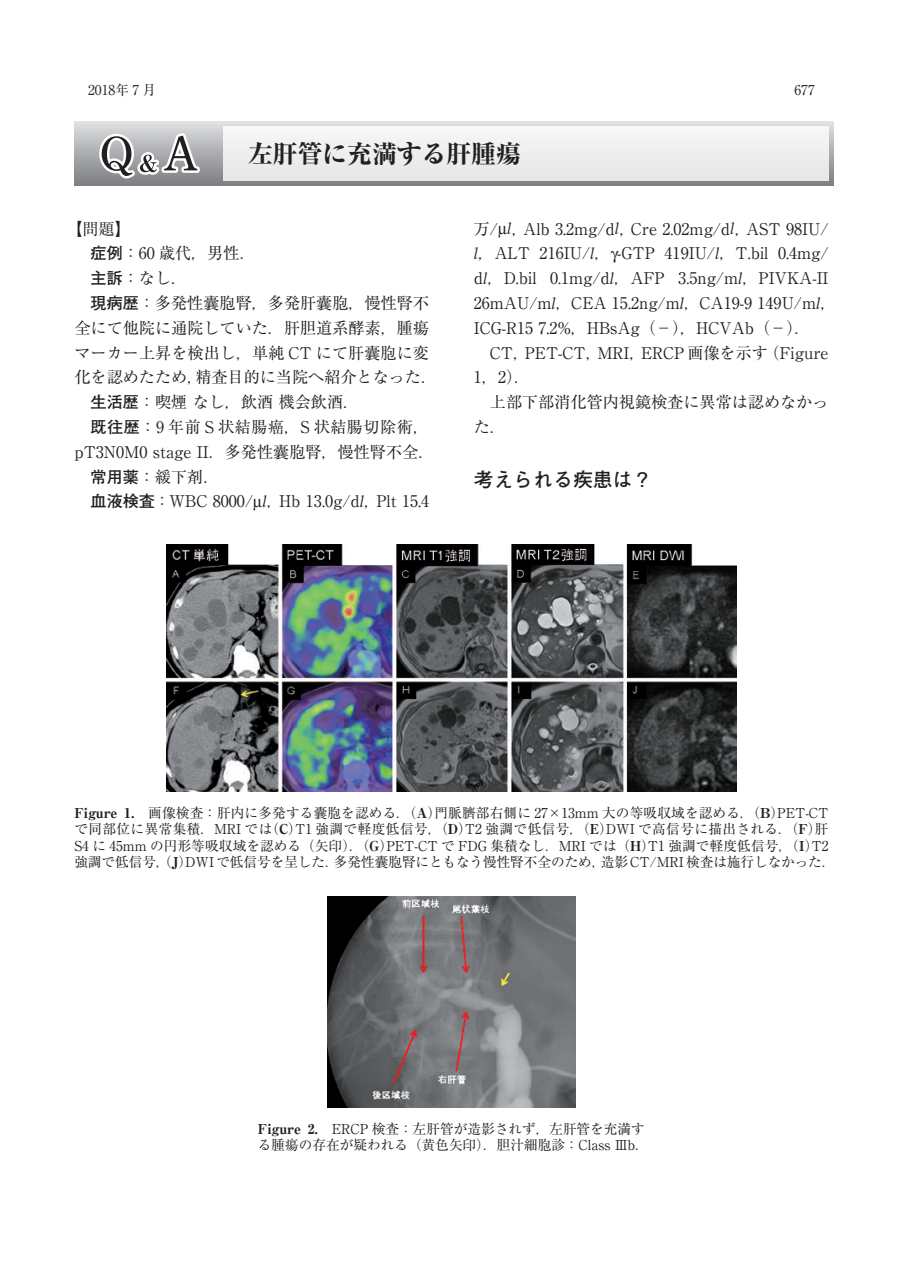
<style>
.page{position:relative;width:903px;height:1275px;background:#fff}
.page>*{position:absolute;margin:0;border:0;box-sizing:border-box;transform-origin:0 0}
.t1{font:800 24.85px "Ryumin Pro";color:#231f20}
.t2{font:700 19.78px "Futo Go B101 Pro";color:#231f20}
.t3{font:16.1px/24.8px "Ryumin Pro";color:#231f20}
.t4{font:13.65px/16.1px "Ryumin Pro";color:#231f20}
.s1{font-family:"Futo Go B101 Pro";font-weight:700}
.s2{font-family:"Palatino LT Std";font-style:italic}
.s3{font-weight:800}
</style>
<div class="page">
<div style="left:74px;top:121px;width:759px;height:65px;background:linear-gradient(to bottom,#e1e2e4,#7d7f83)"></div>
<div style="left:223px;top:126px;width:605px;height:55px;background:#eeeeef"></div>
<svg style="left:97px;top:129px;width:105px;height:52px"></svg>
<img style="left:327px;top:897px;width:248px;height:210px">
<img style="left:166px;top:544px;width:571px;height:247px">
<p class="t4" style="left:88px;top:81px;width:70px">2018年 7 月</p>
<p class="t4" style="left:794px;top:81px;width:22px">677</p>
<h1 class="t1" style="left:248px;top:134px;width:274px">左肝管に充満する肝腫瘍</h1>
<p class="t3" style="left:74px;top:215px;width:364px;text-indent:-8px">【問題】<br><span class="s1">　症例</span>：60 歳代，男性．<br><span class="s1">　主訴</span>：なし．<br><span class="s1">　現病歴</span>：多発性囊胞腎，多発肝囊胞，慢性腎不全にて他院に通院していた．肝胆道系酵素，腫瘍マーカー上昇を検出し，単純 CT にて肝囊胞に変化を認めたため，精査目的に当院へ紹介となった．<span class="s1">　生活歴</span>：喫煙 なし，飲酒 機会飲酒．<br><span class="s1">　既往歴</span>：9 年前 S 状結腸癌，S 状結腸切除術，pT3N0M0 stage II．多発性囊胞腎，慢性腎不全．<span class="s1">　常用薬</span>：緩下剤．<br><span class="s1">　血液検査</span>：WBC 8000/ <span class="s2">l</span>，Hb 13.0g/d<span class="s2">l</span>，Plt 15.4</p>
<p class="t3" style="left:474px;top:215px;width:364px">万/ <span class="s2">l</span>，Alb 3.2mg/d<span class="s2">l</span>，Cre 2.02mg/d<span class="s2">l</span>，AST 98IU/ <span class="s2">l</span>，ALT 216IU/<span class="s2">l</span>， -GTP 419IU/<span class="s2">l</span>，T.bil 0.4mg/ d<span class="s2">l</span>，D.bil 0.1mg/d<span class="s2">l</span>，AFP 3.5ng/m<span class="s2">l</span>，PIVKA-II<br>26mAU/m<span class="s2">l</span>，CEA 15.2ng/m<span class="s2">l</span>，CA19-9 149U/m<span class="s2">l</span>，<br>ICG-R15 7.2%，HBsAg（－），HCVAb（－）．　CT，PET-CT，MRI，ERCP 画像を示す（Figure<br>1，2）．<br>　上部下部消化管内視鏡検査に異常は認めなかった．</p>
<p class="t2" style="left:474px;top:463px;width:180px">考えられる疾患は？</p>
<p class="t4" style="left:74px;top:804px;width:763px"><span class="s3">Figure 1.　</span>画像検査：肝内に多発する囊胞を認める．（<span class="s3">A</span>）門脈臍部右側に 27×13mm 大の等吸収域を認める．（<span class="s3">B</span>）PET-CTで同部位に異常集積．MRI では（<span class="s3">C</span>）T1 強調で軽度低信号，（<span class="s3">D</span>）T2 強調で低信号，（<span class="s3">E</span>）DWI で高信号に描出される．（<span class="s3">F</span>）肝S4 に 45mm の円形等吸収域を認める（矢印）．（<span class="s3">G</span>）PET-CT で FDG 集積なし．MRI では（<span class="s3">H</span>）T1 強調で軽度低信号，（<span class="s3">I</span>）T2強調で低信号，（<span class="s3">J</span>）DWI で低信号を呈した．多発性囊胞腎にともなう慢性腎不全のため，造影 CT/MRI 検査は施行しなかった．</p>
<p class="t4" style="left:258px;top:1120px;width:392px"><span class="s3">Figure 2.　</span>ERCP 検査：左肝管が造影されず，左肝管を充満する腫瘍の存在が疑われる（黄色矢印）．胆汁細胞診：Class IIIb．</p>
</div>
